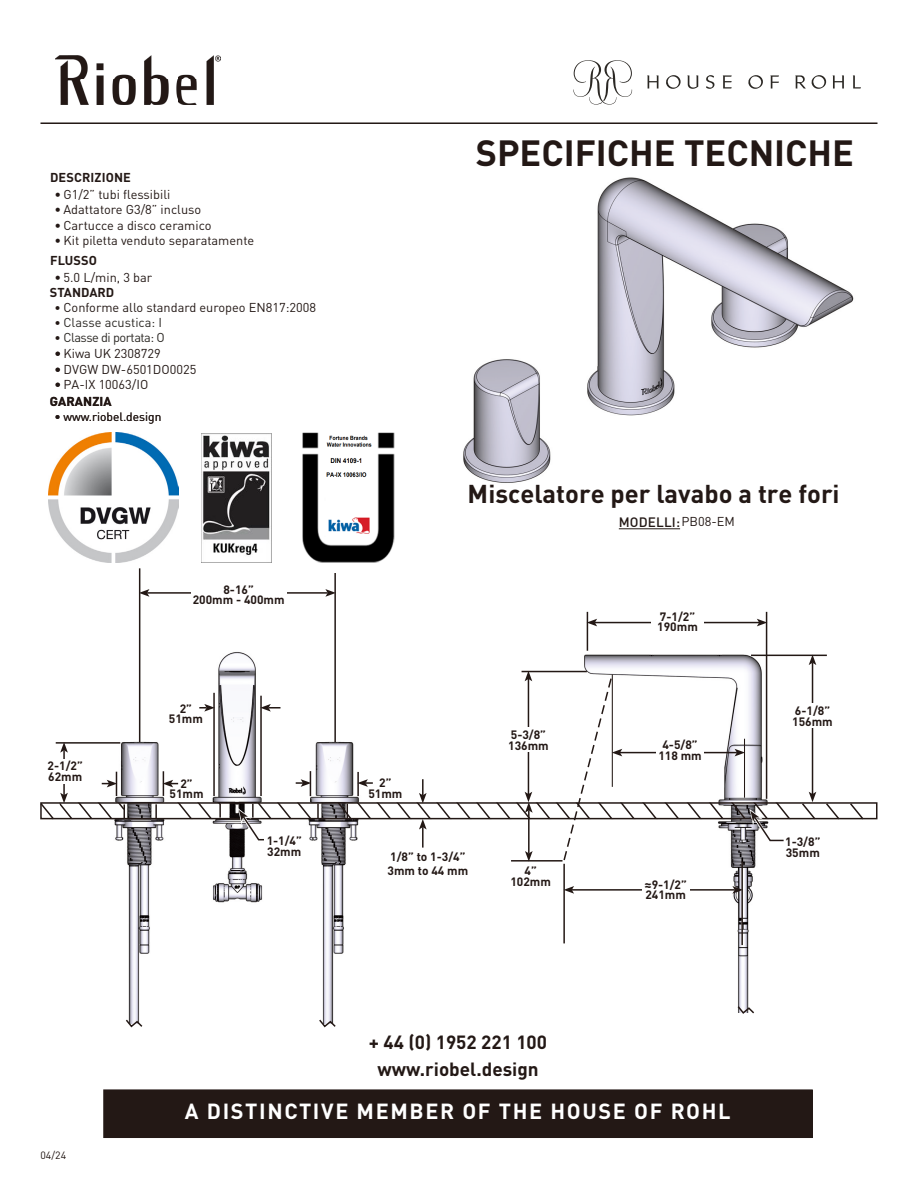
<style>
.page{position:relative;width:918px;height:1188px;background:#fff}
.page>*{position:absolute;margin:0;border:0;box-sizing:border-box;transform-origin:0 0}
.t1{font:700 36px "DIN Pro";color:#231815}
.t2{font:700 25.5px "DIN Pro";color:#231815}
.t3{font:700 21.6px "DIN Pro";letter-spacing:.075em;color:#fff}
.t4{font:700 18.9px/27px "DIN Pro";color:#231815;text-align:center}
.t5{font:500 13.5px "DIN Pro";letter-spacing:.01em;color:#231815}
.t6{font:12.75px "DIN Pro";color:#231815}
.t7{font:700 12.75px "DIN Pro";letter-spacing:.01em;color:#231815}
.t8{font:12.75px "DIN Pro";letter-spacing:-.04em;color:#2b2824}
.t9{font:12.75px "DIN Pro";color:#2b2824}
.t10{font:700 12px/10.5px "DIN Pro";color:#231815}
.t11{font:12px "DIN Pro";color:#231815}
.t12{font:10.5px "DIN Pro";color:#231815}
.s1{font-size:12px}
.s2{font-size:12px;color:#231815}
.s3{font-weight:400;font-size:12.75px}
</style>
<div class="page">
<img style="left:463px;top:177px;width:391px;height:353px">
<hr style="left:619px;top:528px;width:61px;height:1px;background:#231815">
<svg style="left:573px;top:60px;width:59px;height:45px"></svg>
<svg style="left:647px;top:75px;width:11px;height:14px"></svg>
<svg style="left:687px;top:75px;width:11px;height:14px"></svg>
<svg style="left:706px;top:75px;width:8px;height:14px"></svg>
<svg style="left:723px;top:75px;width:9px;height:14px"></svg>
<svg style="left:748px;top:75px;width:15px;height:14px"></svg>
<svg style="left:666px;top:75px;width:15px;height:14px"></svg>
<svg style="left:770px;top:75px;width:9px;height:14px"></svg>
<svg style="left:795px;top:75px;width:31px;height:14px"></svg>
<svg style="left:833px;top:75px;width:11px;height:14px"></svg>
<svg style="left:853px;top:75px;width:8px;height:14px"></svg>
<img style="left:55px;top:56px;width:165px;height:48px">
<hr style="left:40px;top:122px;width:838px;height:2px;background:#231815">
<div style="left:104px;top:1090px;width:708px;height:47px;background:#231815"></div>
<div style="left:103px;top:1089px;width:710px;height:49px;border:1px solid #231815"></div>
<img style="left:127px;top:646px;width:219px;height:372px">
<img style="left:521px;top:634px;width:306px;height:371px">
<hr style="left:139px;top:568px;width:1px;height:174px;background:#231815">
<hr style="left:334px;top:568px;width:2px;height:174px;background:#231815">
<hr style="left:147px;top:592px;width:181px;height:2px;background:#231815">
<svg style="left:140px;top:589px;width:9px;height:8px"></svg>
<svg style="left:325px;top:589px;width:11px;height:8px"></svg>
<div style="left:191px;top:582px;width:95px;height:24px;background:#fff"></div>
<hr style="left:587px;top:612px;width:1px;height:39px;background:#231815">
<hr style="left:766px;top:612px;width:1px;height:187px;background:#231815">
<hr style="left:812px;top:663px;width:1px;height:131px;background:#231815">
<svg style="left:809px;top:656px;width:7px;height:9px"></svg>
<hr style="left:595px;top:622px;width:164px;height:1px;background:#231815">
<svg style="left:588px;top:619px;width:9px;height:7px"></svg>
<svg style="left:757px;top:619px;width:9px;height:7px"></svg>
<div style="left:652px;top:609px;width:52px;height:24px;background:#fff"></div>
<svg style="left:126px;top:1018px;width:17px;height:10px"></svg>
<svg style="left:319px;top:1018px;width:17px;height:10px"></svg>
<svg style="left:737px;top:1005px;width:17px;height:9px"></svg>
<hr style="left:751px;top:655px;width:76px;height:1px;background:#231815">
<hr style="left:741px;top:862px;width:2px;height:83px;background:#231815">
<hr style="left:563px;top:864px;width:2px;height:79px;background:#231815">
<hr style="left:572px;top:889px;width:163px;height:2px;background:#231815">
<svg style="left:732px;top:886px;width:11px;height:8px"></svg>
<svg style="left:564px;top:886px;width:10px;height:8px"></svg>
<div style="left:642px;top:877px;width:47px;height:24px;background:#fff"></div>
<div style="left:507px;top:864px;width:47px;height:24px;background:#fff"></div>
<svg style="left:40px;top:671px;width:838px;height:191px"></svg>
<div style="left:265px;top:834px;width:39px;height:24px;background:#fff"></div>
<img style="left:49px;top:433px;width:129px;height:130px">
<img style="left:202px;top:433px;width:69px;height:122px">
<img style="left:302px;top:432px;width:93px;height:140px">
<p class="t7" style="left:50px;top:167px;width:82px">DESCRIZIONE</p>
<p class="t6" style="left:54px;top:186px;width:117px">• G1/2” tubi flessibili</p>
<p class="t6" style="left:54px;top:201px;width:148px">• Adattatore G3/8” incluso</p>
<p class="t6" style="left:54px;top:216px;width:159px">• Cartucce a disco ceramico</p>
<p class="t6" style="left:54px;top:232px;width:201px">• Kit piletta venduto separatamente</p>
<p class="t7" style="left:50px;top:249px;width:48px">FLUSSO</p>
<p class="t6" style="left:54px;top:269px;width:99px">• 5.0 L/min, 3 bar</p>
<p class="t7" style="left:50px;top:282px;width:66px">STANDARD</p>
<p class="t6" style="left:54px;top:299px;width:263px"><span class="s1">•</span> Conforme allo standard europeo EN817:2008</p>
<p class="t9" style="left:54px;top:314px;width:109px"><span class="s2">•</span> Classe acustica: I</p>
<p class="t8" style="left:54px;top:329px;width:112px"><span class="s2">•</span> Classe di portata: O</p>
<p class="t6" style="left:54px;top:345px;width:108px">• Kiwa UK 2308729</p>
<p class="t6" style="left:55px;top:360px;width:143px">• DVGW DW-6501DO0025</p>
<p class="t6" style="left:55px;top:376px;width:95px">• PA-IX 10063/IO</p>
<p class="t7" style="left:50px;top:390px;width:63px">GARANZIA</p>
<p class="t11" style="left:54px;top:408px;width:108px">• www.riobel.design</p>
<p class="t10" style="left:193px;top:583px;width:93px;text-align:center">8-16”<br>200mm - 400mm</p>
<p class="t10" style="left:48px;top:759px;width:37px">2-1/2”<br>62mm</p>
<p class="t10" style="left:169px;top:702px;width:36px;text-align:center">2”<br>51mm</p>
<p class="t10" style="left:170px;top:777px;width:36px;text-align:center">2”<br>51mm</p>
<p class="t10" style="left:267px;top:834px;width:37px">1-1/4”<br>32mm</p>
<h1 class="t1" style="left:476px;top:123px;width:380px">SPECIFICHE TECNICHE</h1>
<h2 class="t2" style="left:468px;top:473px;width:373px">Miscelatore per lavabo a tre fori</h2>
<p class="t5" style="left:619px;top:513px;width:117px">MODELLI:<span class="s3">PB08-EM</span></p>
<p class="t10" style="left:368px;top:776px;width:36px;text-align:center">2”<br>51mm</p>
<p class="t10" style="left:388px;top:848px;width:82px;line-height:14.4px">1/8” to 1-3/4”<br>3mm to 44 mm</p>
<p class="t10" style="left:508px;top:728px;width:42px">5-3/8”<br>136mm</p>
<p class="t10" style="left:510px;top:864px;width:42px;text-align:center">4”<br>102mm</p>
<p class="t10" style="left:657px;top:610px;width:42px">7-1/2”<br>190mm</p>
<p class="t10" style="left:658px;top:738px;width:45px;text-align:center">4-5/8”<br>118 mm</p>
<p class="t10" style="left:644px;top:878px;width:44px">≈9-1/2”<br>241mm</p>
<p class="t10" style="left:792px;top:704px;width:42px">6-1/8”<br>156mm</p>
<p class="t10" style="left:785px;top:835px;width:37px">1-3/8”<br>35mm</p>
<p class="t12" style="left:40px;top:1148px;width:27px">04/24</p>
<h3 class="t4" style="left:369px;top:1027px;width:180px">+ 44 (0) 1952 221 100 www.riobel.design</h3>
<h3 class="t3" style="left:185px;top:1094px;width:547px">A DISTINCTIVE MEMBER OF THE HOUSE OF ROHL</h3>
</div>
